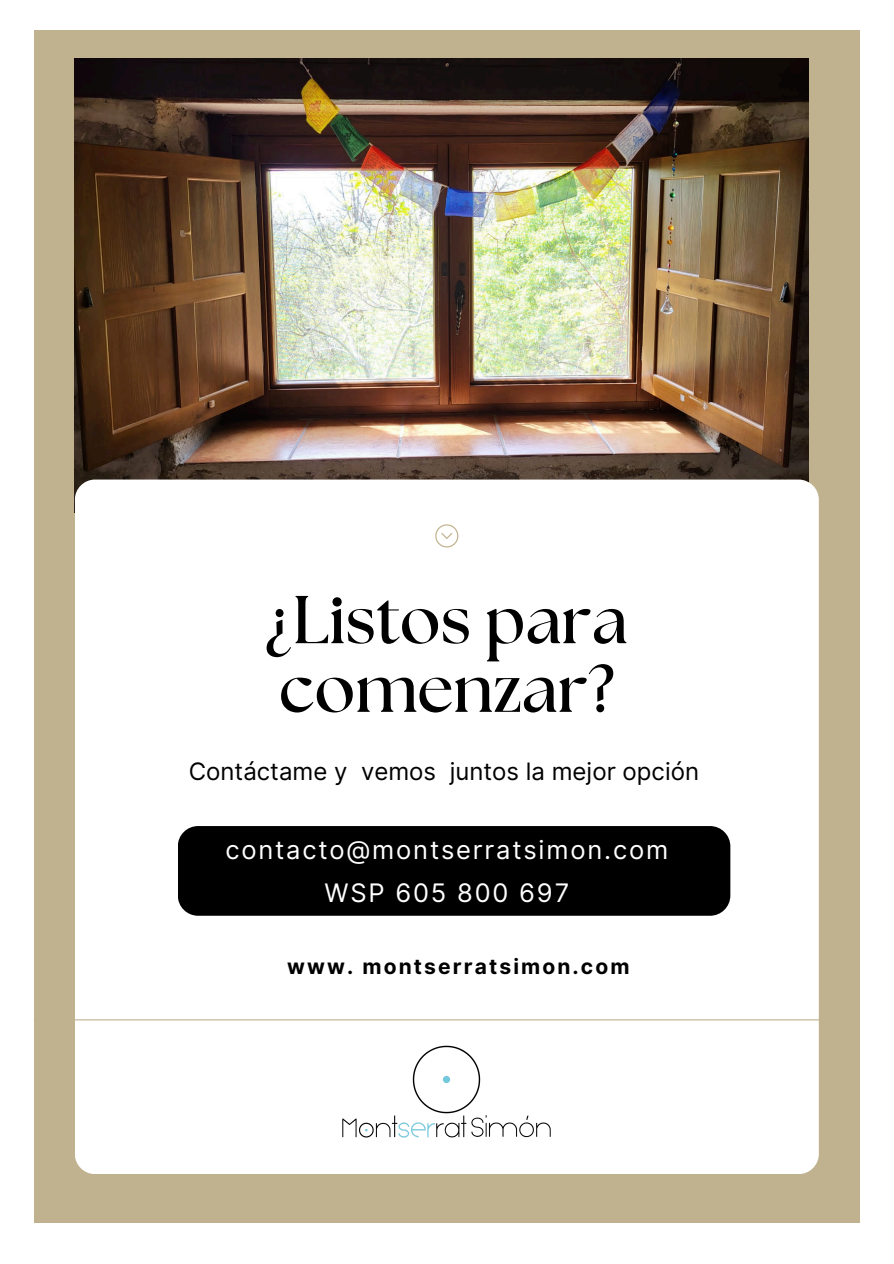
<style>
.page{position:relative;width:894px;height:1264px;background:#fff}
.page>*{position:absolute;margin:0;border:0;box-sizing:border-box;transform-origin:0 0}
.t1{font:700 67.5px/68.7px "The Seasons";color:#000}
.t2{font:25.5px/42.8px "Inter";letter-spacing:.07em;color:#fff;text-align:center}
.t3{font:24px "Inter";color:#000}
.t4{font:700 21px "Inter";letter-spacing:.1em;color:#000}
</style>
<div class="page">
<div style="left:34px;top:30px;width:825px;height:1192px;background:#c1b28f"></div>
<img style="left:75px;top:58px;width:733px;height:437px">
<div style="left:75px;top:479px;width:743px;height:695px;background:#fff;border-radius:20px"></div>
<div style="left:178px;top:826px;width:552px;height:89px;background:#000;border-radius:20px"></div>
<svg style="left:435px;top:524px;width:23px;height:23px"></svg>
<hr style="left:34px;top:1019px;width:825px;height:1px;background:#c1b28f">
<img style="left:337px;top:1019px;width:222px;height:119px">
<h1 class="t1" style="left:266px;top:588px;width:363px">¿Listos para comenzar?</h1>
<h2 class="t3" style="left:189px;top:757px;width:511px">Contáctame y vemos juntos la mejor opción</h2>
<h2 class="t2" style="left:225px;top:828px;width:444px">contacto@montserratsimon.com<br>WSP 605 800 697</h2>
<p class="t4" style="left:287px;top:954px;width:343px">www. montserratsimon.com</p>
</div>
